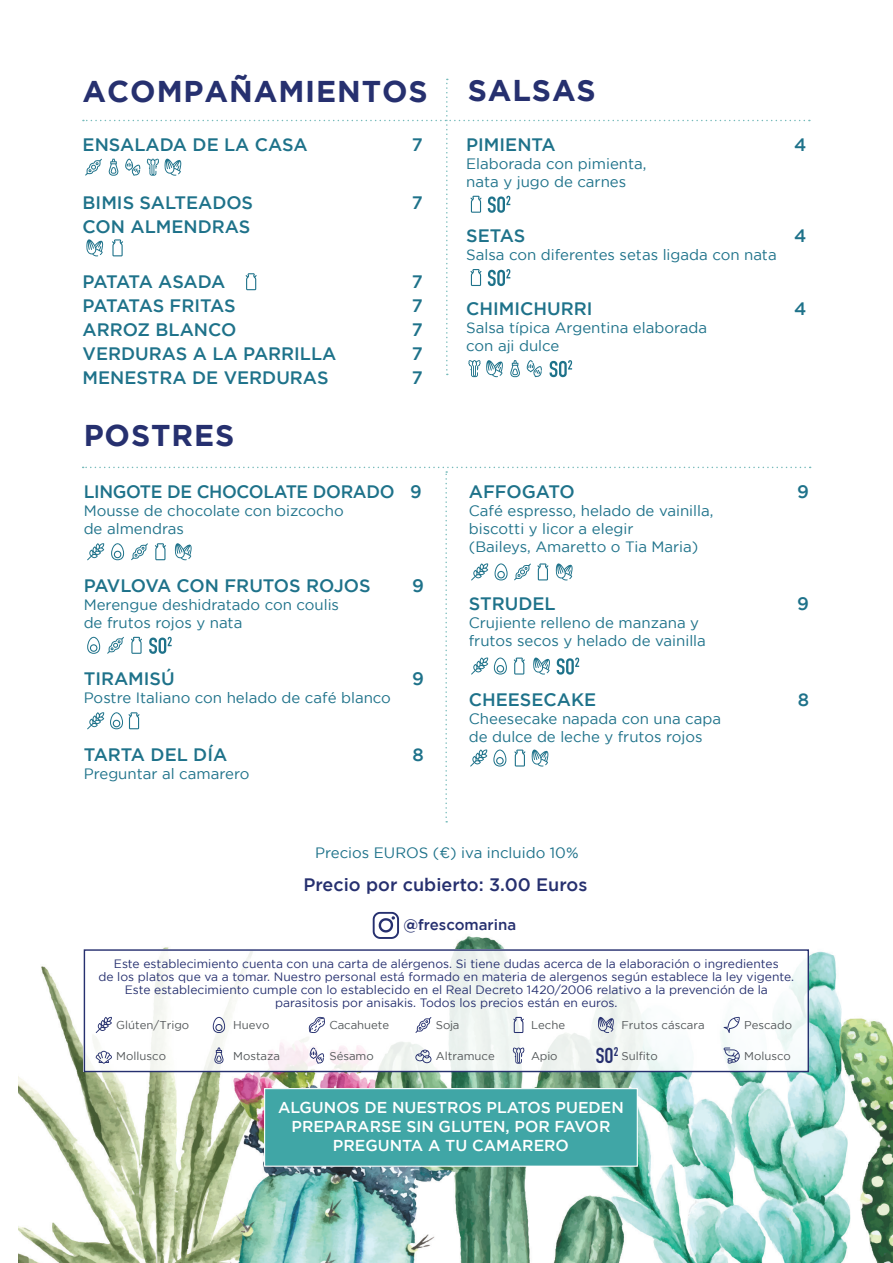
<style>
.page{position:relative;width:893px;height:1263px;background:#fff}
.page>*{position:absolute;margin:0;border:0;box-sizing:border-box;transform-origin:0 0}
.t1{font:700 30px "Gotham";letter-spacing:.03em;color:#26306f}
.t2{font:500 18px "Gotham";color:#1e728a}
.t3{font:500 18px "Gotham";color:#26306f}
.t4{font:500 18px "Gotham";letter-spacing:-.02em;color:#1e728a}
.t5{font:500 18px "Gotham";letter-spacing:-.07em;color:#1e728a}
.t6{font:500 15.75px/18.9px "Gotham";color:#fff;text-align:center}
.t7{font:15px/18px "Gotham";color:#1e728a}
.t8{font:500 15px "Gotham";color:#26306f}
.t9{font:12.15px "Gotham";color:#26306f}
.t10{font:11.4px "Gotham";color:#535759}
.s1{font-weight:700}
.s2{font-family:"DIN Condensed";font-weight:700;font-size:21.3px;color:#26306f}
</style>
<div class="page">
<img style="left:18px;top:822px;width:875px;height:441px">
<svg style="left:83px;top:79px;width:727px;height:298px"></svg>
<img style="left:372px;top:911px;width:28px;height:28px">
<svg style="left:86px;top:951px;width:721px;height:119px"></svg>
<div style="left:84px;top:949px;width:725px;height:123px;border:1px solid #26306f"></div>
<svg style="left:96px;top:1017px;width:16px;height:16px"></svg>
<svg style="left:213px;top:1017px;width:12px;height:16px"></svg>
<svg style="left:415px;top:1017px;width:16px;height:16px"></svg>
<svg style="left:513px;top:1017px;width:11px;height:16px"></svg>
<svg style="left:598px;top:1017px;width:16px;height:16px"></svg>
<svg style="left:724px;top:1047px;width:16px;height:17px"></svg>
<svg style="left:214px;top:1047px;width:10px;height:17px"></svg>
<svg style="left:310px;top:1047px;width:14px;height:17px"></svg>
<svg style="left:96px;top:1051px;width:16px;height:13px"></svg>
<svg style="left:513px;top:1047px;width:11px;height:17px"></svg>
<svg style="left:415px;top:1050px;width:16px;height:13px"></svg>
<svg style="left:309px;top:1017px;width:16px;height:16px"></svg>
<svg style="left:724px;top:1017px;width:16px;height:16px"></svg>
<div style="left:265px;top:1089px;width:372px;height:77px;background:#40a6a6"></div>
<div style="left:264px;top:1088px;width:374px;height:79px;border:1px solid #fff"></div>
<svg style="left:83px;top:467px;width:728px;height:355px"></svg>
<p class="t1" style="left:83px;top:74px;width:347px">ACOMPAÑAMIENTOS</p>
<p class="t1" style="left:468px;top:73px;width:130px">SALSAS</p>
<p class="t2" style="left:466px;top:134px;width:91px">PIMIENTA</p>
<p class="t2" style="left:794px;top:134px;width:14px">4</p>
<p class="t7" style="left:466px;top:154px;width:182px">Elaborada con pimienta,</p>
<p class="t7" style="left:466px;top:172px;width:162px">nata y jugo de carnes</p>
<p class="t2" style="left:466px;top:225px;width:61px">SETAS</p>
<p class="t2" style="left:794px;top:225px;width:14px">4</p>
<p class="t7" style="left:466px;top:245px;width:312px">Salsa con diferentes setas ligada con nata</p>
<p class="t2" style="left:466px;top:298px;width:128px">CHIMICHURRI</p>
<p class="t2" style="left:794px;top:298px;width:14px">4</p>
<p class="t7" style="left:466px;top:319px;width:242px">Salsa típica Argentina elaborada</p>
<p class="t7" style="left:466px;top:337px;width:95px">con aji dulce</p>
<p class="t2" style="left:83px;top:135px;width:227px">ENSALADA DE LA CASA</p>
<p class="t2" style="left:412px;top:135px;width:12px">7</p>
<p class="t2" style="left:83px;top:192px;width:172px">BIMIS SALTEADOS</p>
<p class="t2" style="left:412px;top:192px;width:12px">7</p>
<p class="t2" style="left:83px;top:216px;width:169px">CON ALMENDRAS</p>
<p class="t5" style="left:83px;top:272px;width:144px">PATATA ASADA</p>
<p class="t2" style="left:412px;top:272px;width:12px">7</p>
<p class="t5" style="left:83px;top:296px;width:155px">PATATAS FRITAS</p>
<p class="t2" style="left:412px;top:296px;width:12px">7</p>
<p class="t2" style="left:83px;top:320px;width:155px">ARROZ BLANCO</p>
<p class="t2" style="left:412px;top:320px;width:12px">7</p>
<p class="t2" style="left:83px;top:344px;width:255px">VERDURAS A LA PARRILLA</p>
<p class="t2" style="left:412px;top:344px;width:12px">7</p>
<p class="t2" style="left:83px;top:368px;width:247px">MENESTRA DE VERDURAS</p>
<p class="t2" style="left:412px;top:368px;width:12px">7</p>
<p class="t1" style="left:84px;top:418px;width:152px">POSTRES</p>
<p class="t4" style="left:84px;top:481px;width:339px">LINGOTE DE CHOCOLATE DORADO 9</p>
<p class="t7" style="left:84px;top:502px;width:262px">Mousse de chocolate con bizcocho</p>
<p class="t7" style="left:84px;top:520px;width:102px">de almendras</p>
<p class="t2" style="left:84px;top:575px;width:288px">PAVLOVA CON FRUTOS ROJOS</p>
<p class="t2" style="left:412px;top:575px;width:13px">9</p>
<p class="t7" style="left:84px;top:595px;width:257px">Merengue deshidratado con coulis</p>
<p class="t7" style="left:84px;top:613px;width:160px">de frutos rojos y nata</p>
<p class="t2" style="left:84px;top:669px;width:93px">TIRAMISÚ</p>
<p class="t2" style="left:412px;top:669px;width:13px">9</p>
<p class="t7" style="left:84px;top:689px;width:309px">Postre Italiano con helado de café blanco</p>
<p class="t2" style="left:84px;top:744px;width:145px">TARTA DEL DÍA</p>
<p class="t2" style="left:413px;top:744px;width:13px">8</p>
<p class="t7" style="left:84px;top:764px;width:167px">Preguntar al camarero</p>
<p class="t2" style="left:469px;top:481px;width:108px">AFFOGATO</p>
<p class="t2" style="left:797px;top:481px;width:13px">9</p>
<p class="t7" style="left:469px;top:502px;width:246px">Café espresso, helado de vainilla,</p>
<p class="t7" style="left:469px;top:520px;width:166px">biscotti y licor a elegir</p>
<p class="t7" style="left:469px;top:538px;width:231px">(Baileys, Amaretto o Tia Maria)</p>
<p class="t2" style="left:469px;top:593px;width:88px">STRUDEL</p>
<p class="t2" style="left:797px;top:593px;width:13px">9</p>
<p class="t7" style="left:469px;top:613px;width:232px">Crujiente relleno de manzana y</p>
<p class="t7" style="left:469px;top:631px;width:239px">frutos secos y helado de vainilla</p>
<p class="t2" style="left:469px;top:689px;width:129px">CHEESECAKE</p>
<p class="t2" style="left:798px;top:689px;width:13px">8</p>
<p class="t7" style="left:469px;top:709px;width:254px">Cheesecake napada con una capa de dulce de leche y frutos rojos</p>
<p class="t7" style="left:315px;top:843px;width:265px">Precios EUROS (¤) iva incluido 10%</p>
<p class="t3" style="left:303px;top:874px;width:285px">Precio por cubierto: 3.00 Euros</p>
<p class="t8" style="left:404px;top:916px;width:114px"><span class="s1">@</span>frescomarina</p>
<p class="t9" style="left:114px;top:957px;width:666px">Este establecimiento cuenta con una carta de alérgenos. Si tiene dudas acerca de la elaboración o ingredientes</p>
<p class="t9" style="left:99px;top:970px;width:697px">de los platos que va a tomar. Nuestro personal está formado en materia de alergenos según establece la ley vigente.</p>
<p class="t9" style="left:125px;top:983px;width:645px">Este establecimiento cumple con lo establecido en el Real Decreto 1420/2006 relativo a la prevención de la</p>
<p class="t9" style="left:275px;top:996px;width:344px">parasitosis por anisakis. Todos los precios están en euros.</p>
<p class="t10" style="left:116px;top:1019px;width:74px">Glúten/Trigo</p>
<p class="t10" style="left:233px;top:1019px;width:38px">Huevo</p>
<p class="t10" style="left:329px;top:1019px;width:61px">Cacahuete</p>
<p class="t10" style="left:436px;top:1019px;width:25px">Soja</p>
<p class="t10" style="left:531px;top:1019px;width:36px">Leche</p>
<p class="t10" style="left:621px;top:1019px;width:85px">Frutos cáscara</p>
<p class="t10" style="left:744px;top:1019px;width:49px">Pescado</p>
<p class="t10" style="left:116px;top:1049px;width:51px">Mollusco</p>
<p class="t10" style="left:233px;top:1049px;width:48px">Mostaza</p>
<p class="t10" style="left:329px;top:1049px;width:46px">Sésamo</p>
<p class="t10" style="left:436px;top:1049px;width:60px">Altramuce</p>
<p class="t10" style="left:531px;top:1049px;width:28px">Apio</p>
<p class="t10" style="left:596px;top:1049px;width:63px"><span class="s2">SO</span><sup>2</sup> Sulfito</p>
<p class="t10" style="left:744px;top:1049px;width:48px">Molusco</p>
<p class="t6" style="left:278px;top:1098px;width:347px">ALGUNOS DE NUESTROS PLATOS PUEDEN<br>PREPARARSE SIN GLUTEN, POR FAVOR<br>PREGUNTA A TU CAMARERO</p>
</div>
